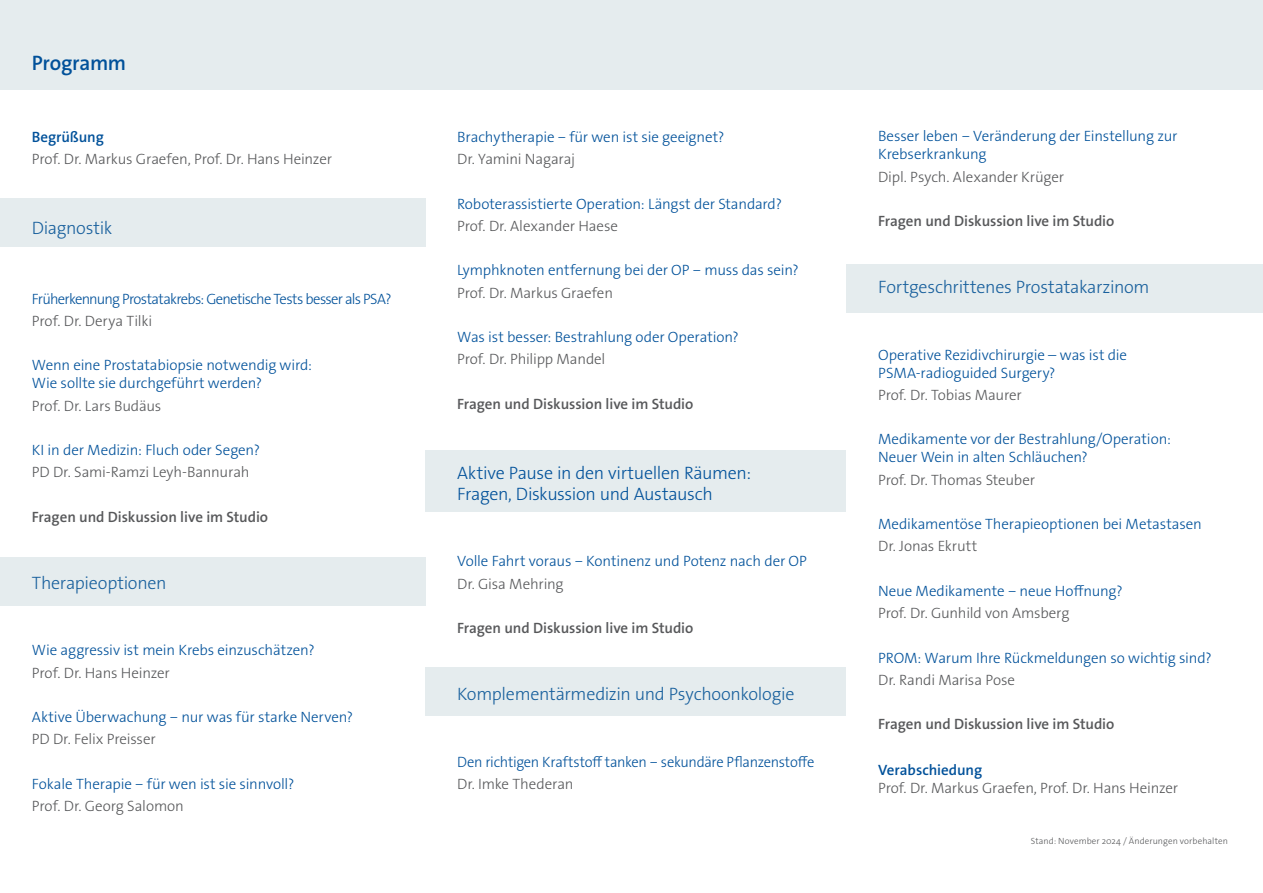
<style>
.page{position:relative;width:1263px;height:893px;background:#fff}
.page>*{position:absolute;margin:0;border:0;box-sizing:border-box;transform-origin:0 0}
.Absatzformat_Arial10{font:600 21px "The Sans Os F";letter-spacing:-.015em;color:#01519a}
.Text_extra_light{font:300 18px/21px "The Sans Os F";letter-spacing:-.015em;color:#01519a}
.Text_extra_light-2{font:300 15px/18px "The Sans Os F";letter-spacing:-.01em;color:#01519a}
.Text_extra_light-3{font:300 15px/18px "The Sans Os F";letter-spacing:-.01em;color:#57585a}
.Text_extra_light-4{font:600 15px "The Sans Os F";letter-spacing:-.01em;color:#57585a}
.Text_extra_light-5{font:300 15px "The Sans Os F";letter-spacing:-.05em;color:#01519a}
.Text_extra_light-6{font:600 15px "The Sans Os F";letter-spacing:-.01em;color:#01519a}
.t1{font:300 9px "The Sans Os F";letter-spacing:.01em;color:#57585a}
.s1{font-weight:600;color:#01519a}
</style>
<div class="page">
<div style="left:425px;top:450px;width:421px;height:61px;background:#e5ecee"></div>
<div style="left:0;top:0;width:1263px;height:90px;background:#e5ecee"></div>
<div style="left:0;top:557px;width:425px;height:49px;background:#e5ecee"></div>
<div style="left:0;top:198px;width:425px;height:49px;background:#e5ecee"></div>
<div style="left:425px;top:667px;width:421px;height:49px;background:#e5ecee"></div>
<div style="left:846px;top:264px;width:417px;height:48px;background:#e5ecee"></div>
<p class="Absatzformat_Arial10" style="left:32px;top:49px;width:96px">Programm</p>
<p class="Text_extra_light-6" style="left:32px;top:127px;width:73px">Begrüßung</p>
<p class="Text_extra_light-3" style="left:32px;top:150px;width:302px">Prof. Dr. Markus Graefen, Prof. Dr. Hans Heinzer</p>
<p class="Text_extra_light" style="left:32px;top:217px;width:82px">Diagnostik</p>
<p class="Text_extra_light-5" style="left:32px;top:289px;width:361px">Früherkennung Prostatakrebs: Genetische Tests besser als PSA?</p>
<p class="Text_extra_light-3" style="left:32px;top:312px;width:122px">Prof. Dr. Derya Tilki</p>
<p class="Text_extra_light-2" style="left:32px;top:356px;width:282px">Wenn eine Prostatabiopsie notwendig wird:<br>Wie sollte sie durchgeführt werden?</p>
<p class="Text_extra_light-3" style="left:32px;top:397px;width:131px">Prof. Dr. Lars Budäus</p>
<p class="Text_extra_light-2" style="left:32px;top:441px;width:230px">KI in der Medizin: Fluch oder Segen?</p>
<p class="Text_extra_light-3" style="left:32px;top:463px;width:219px">PD Dr. Sami-Ramzi Leyh-Bannurah</p>
<p class="Text_extra_light-4" style="left:32px;top:507px;width:238px">Fragen und Diskussion live im Studio</p>
<p class="Text_extra_light" style="left:32px;top:572px;width:136px">Therapieoptionen</p>
<p class="Text_extra_light-2" style="left:32px;top:641px;width:284px">Wie aggressiv ist mein Krebs einzuschätzen?</p>
<p class="Text_extra_light-3" style="left:32px;top:664px;width:139px">Prof. Dr. Hans Heinzer</p>
<p class="Text_extra_light-2" style="left:32px;top:708px;width:323px">Aktive Überwachung ‒ nur was für starke Nerven?</p>
<p class="Text_extra_light-3" style="left:32px;top:730px;width:125px">PD Dr. Felix Preisser</p>
<p class="Text_extra_light-2" style="left:32px;top:775px;width:264px">Fokale Therapie ‒ für wen ist sie sinnvoll?</p>
<p class="Text_extra_light-3" style="left:32px;top:797px;width:154px">Prof. Dr. Georg Salomon</p>
<p class="Text_extra_light-2" style="left:457px;top:128px;width:269px">Brachytherapie ‒ für wen ist sie geeignet?</p>
<p class="Text_extra_light-3" style="left:457px;top:150px;width:119px">Dr. Yamini Nagaraj</p>
<p class="Text_extra_light-2" style="left:457px;top:195px;width:326px">Roboterassistierte Operation: Längst der Standard?</p>
<p class="Text_extra_light-3" style="left:457px;top:217px;width:162px">Prof. Dr. Alexander Haese</p>
<p class="Text_extra_light-2" style="left:457px;top:261px;width:343px">Lymphknoten entfernung bei der OP ‒ muss das sein?</p>
<p class="Text_extra_light-3" style="left:457px;top:284px;width:157px">Prof. Dr. Markus Graefen</p>
<p class="Text_extra_light-2" style="left:457px;top:328px;width:283px">Was ist besser: Bestrahlung oder Operation?</p>
<p class="Text_extra_light-3" style="left:457px;top:350px;width:150px">Prof. Dr. Philipp Mandel</p>
<p class="Text_extra_light-4" style="left:457px;top:394px;width:238px">Fragen und Diskussion live im Studio</p>
<p class="Text_extra_light" style="left:457px;top:462px;width:296px">Aktive Pause in den virtuellen Räumen:<br>Fragen, Diskussion und Austausch</p>
<p class="Text_extra_light-2" style="left:457px;top:552px;width:351px">Volle Fahrt voraus ‒ Kontinenz und Potenz nach der OP</p>
<p class="Text_extra_light-3" style="left:457px;top:575px;width:108px">Dr. Gisa Mehring</p>
<p class="Text_extra_light-4" style="left:457px;top:618px;width:238px">Fragen und Diskussion live im Studio</p>
<p class="Text_extra_light" style="left:457px;top:683px;width:339px">Komplementärmedizin und Psychoonkologie</p>
<p class="Text_extra_light-2" style="left:457px;top:753px;width:359px">Den richtigen Kraftstoff tanken ‒ sekundäre Pflanzenstoffe</p>
<p class="Text_extra_light-3" style="left:457px;top:775px;width:118px">Dr. Imke Thederan</p>
<p class="Text_extra_light-2" style="left:878px;top:127px;width:301px">Besser leben ‒ Veränderung der Einstellung zur<br>Krebserkrankung</p>
<p class="Text_extra_light-3" style="left:878px;top:168px;width:187px">Dipl. Psych. Alexander Krüger</p>
<p class="Text_extra_light-4" style="left:878px;top:211px;width:238px">Fragen und Diskussion live im Studio</p>
<p class="Text_extra_light" style="left:878px;top:276px;width:273px">Fortgeschrittenes Prostatakarzinom</p>
<p class="Text_extra_light-2" style="left:878px;top:346px;width:250px">Operative Rezidivchirurgie – was ist die<br>PSMA-radioguided Surgery?</p>
<p class="Text_extra_light-3" style="left:878px;top:386px;width:145px">Prof. Dr. Tobias Maurer</p>
<p class="Text_extra_light-2" style="left:878px;top:430px;width:294px">Medikamente vor der Bestrahlung/Operation:<br>Neuer Wein in alten Schläuchen?</p>
<p class="Text_extra_light-3" style="left:878px;top:471px;width:158px">Prof. Dr. Thomas Steuber</p>
<p class="Text_extra_light-2" style="left:878px;top:515px;width:325px">Medikamentöse Therapieoptionen bei Metastasen</p>
<p class="Text_extra_light-3" style="left:878px;top:537px;width:101px">Dr. Jonas Ekrutt</p>
<p class="Text_extra_light-2" style="left:878px;top:582px;width:246px">Neue Medikamente ‒ neue Hoffnung?</p>
<p class="Text_extra_light-3" style="left:878px;top:604px;width:193px">Prof. Dr. Gunhild von Amsberg</p>
<p class="Text_extra_light-2" style="left:878px;top:649px;width:335px">PROM: Warum Ihre Rückmeldungen so wichtig sind?</p>
<p class="Text_extra_light-3" style="left:878px;top:671px;width:139px">Dr. Randi Marisa Pose</p>
<p class="Text_extra_light-4" style="left:878px;top:715px;width:238px">Fragen und Diskussion live im Studio</p>
<p class="Text_extra_light-3" style="left:878px;top:761px;width:302px"><span class="s1">Verabschiedung<br></span>Prof. Dr. Markus Graefen, Prof. Dr. Hans Heinzer</p>
<p class="t1" style="left:1031px;top:835px;width:198px">Stand: November 2024 / Änderungen vorbehalten</p>
</div>
